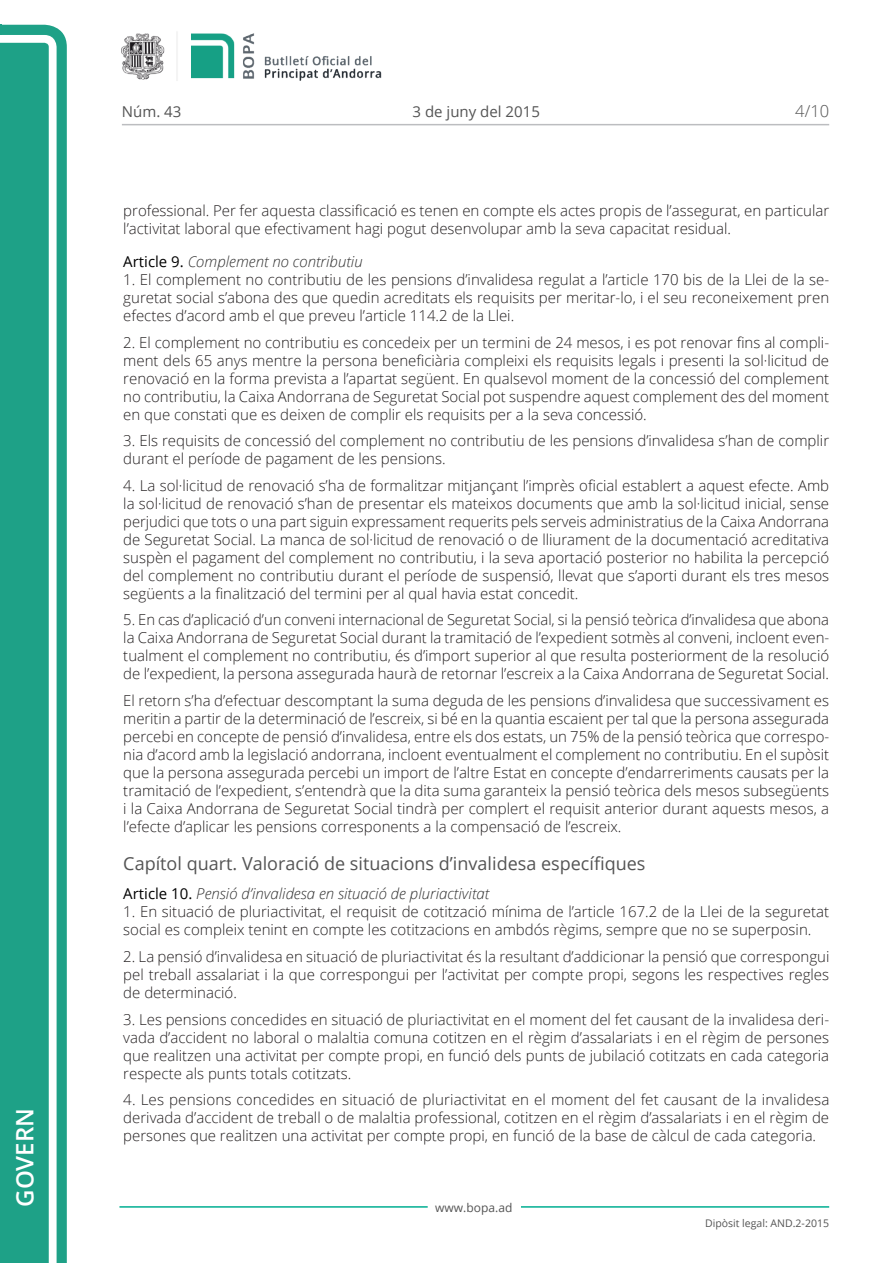
<style>
.page{position:relative;width:893px;height:1263px;background:#fff}
.page>*{position:absolute;margin:0;border:0;box-sizing:border-box;transform-origin:0 0}
.t1{font:600 24px "Open Sans";color:#fff}
.Titol_6{font:18px "Open Sans";color:#545454}
.t2{font:300 16.5px "Open Sans";color:#545454}
.Body_text{font:300 15px/18px "Open Sans";color:#231f20;text-align:justify}
.Titol_7-8{font:italic 300 15px "Open Sans";color:#303030}
.Titol_7{font:italic 300 15px "Open Sans";color:#303030}
.t3{font:15px "Open Sans";color:#545454}
.t4{font:12px "Open Sans";color:#545454}
.t5{font:10.5px "Open Sans";color:#545454}
.s1{font-weight:400;font-style:normal;color:#000}
</style>
<div class="page">
<svg style="left:0;top:25px;width:67px;height:1238px;fill:#1ea187"></svg>
<div style="left:0;top:43px;width:49px;height:1220px;background:#1ea187"></div>
<img style="left:122px;top:32px;width:260px;height:49px">
<hr style="left:119px;top:1206px;width:309px;height:2px;background:#00ae91">
<hr style="left:521px;top:1206px;width:308px;height:2px;background:#00ae91">
<hr style="left:122px;top:124px;width:707px;height:1px;background:#bcbdc0">
<h1 class="t1" style="left:8px;top:1207px;width:100px;rotate:-90deg">Govern</h1>
<p class="t3" style="left:122px;top:102px;width:61px">Núm. 43</p>
<p class="t3" style="left:413px;top:102px;width:129px">3 de juny del 2015</p>
<p class="t2" style="left:795px;top:100px;width:35px">4/10</p>
<p class="Body_text" style="left:123px;top:201px;width:707px">professional. Per fer aquesta classificació es tenen en compte els actes propis de l’assegurat, en particular l’activitat laboral que efectivament hagi pogut desenvolupar amb la seva capacitat residual.</p>
<p class="Titol_7" style="left:123px;top:252px;width:241px"><span class="s1">Article 9.</span> Complement no contributiu</p>
<p class="Body_text" style="left:123px;top:270px;width:707px">1. El complement no contributiu de les pensions d’invalidesa regulat a l’article 170 bis de la Llei de la se&shy;guretat social s’abona des que quedin acreditats els requisits per meritar-lo, i el seu reconeixement pren efectes d’acord amb el que preveu l’article 114.2 de la Llei.</p>
<p class="Body_text" style="left:123px;top:333px;width:707px">2. El complement no contributiu es concedeix per un termini de 24 mesos, i es pot renovar fins al compli&shy;ment dels 65 anys mentre la persona beneficiària compleixi els requisits legals i presenti la sol·licitud de renovació en la forma prevista a l’apartat següent. En qualsevol moment de la concessió del complement no contributiu, la Caixa Andorrana de Seguretat Social pot suspendre aquest complement des del moment en que constati que es deixen de complir els requisits per a la seva concessió.</p>
<p class="Body_text" style="left:123px;top:431px;width:707px">3. Els requisits de concessió del complement no contributiu de les pensions d’invalidesa s’han de complir durant el període de pagament de les pensions.</p>
<p class="Body_text" style="left:123px;top:476px;width:707px">4. La sol·licitud de renovació s’ha de formalitzar mitjançant l’imprès oficial establert a aquest efecte. Amb la sol·licitud de renovació s’han de presentar els mateixos documents que amb la sol·licitud inicial, sense perjudici que tots o una part siguin expressament requerits pels serveis administratius de la Caixa Andorrana de Seguretat Social. La manca de sol·licitud de renovació o de lliurament de la documentació acreditativa suspèn el pagament del complement no contributiu, i la seva aportació posterior no habilita la percepció del complement no contributiu durant el període de suspensió, llevat que s’aporti durant els tres mesos següents a la finalització del termini per al qual havia estat concedit.</p>
<p class="Body_text" style="left:123px;top:611px;width:707px">5. En cas d’aplicació d’un conveni internacional de Seguretat Social, si la pensió teòrica d’invalidesa que abona la Caixa Andorrana de Seguretat Social durant la tramitació de l’expedient sotmès al conveni, incloent even&shy;tualment el complement no contributiu, és d’import superior al que resulta posteriorment de la resolució de l’expedient, la persona assegurada haurà de retornar l’escreix a la Caixa Andorrana de Seguretat Social.</p>
<p class="Body_text" style="left:123px;top:691px;width:707px">El retorn s’ha d’efectuar descomptant la suma deguda de les pensions d’invalidesa que successivament es meritin a partir de la determinació de l’escreix, si bé en la quantia escaient per tal que la persona assegurada percebi en concepte de pensió d’invalidesa, entre els dos estats, un 75% de la pensió teòrica que correspo&shy;nia d’acord amb la legislació andorrana, incloent eventualment el complement no contributiu. En el supòsit que la persona assegurada percebi un import de l’altre Estat en concepte d’endarreriments causats per la tramitació de l’expedient, s’entendrà que la dita suma garanteix la pensió teòrica dels mesos subsegüents i la Caixa Andorrana de Seguretat Social tindrà per complert el requisit anterior durant aquests mesos, a l’efecte d’aplicar les pensions corresponents a la compensació de l’escreix.</p>
<p class="Titol_6" style="left:123px;top:851px;width:524px">Capítol quart. Valoració de situacions d’invalidesa específiques</p>
<p class="Titol_7-8" style="left:123px;top:884px;width:367px"><span class="s1">Article 10.</span> Pensió d’invalidesa en situació de pluriactivitat</p>
<p class="Body_text" style="left:123px;top:903px;width:707px">1. En situació de pluriactivitat, el requisit de cotització mínima de l’article 167.2 de la Llei de la seguretat social es compleix tenint en compte les cotitzacions en ambdós règims, sempre que no se superposin.</p>
<p class="Body_text" style="left:123px;top:947px;width:708px">2. La pensió d’invalidesa en situació de pluriactivitat és la resultant d’addicionar la pensió que correspongui pel treball assalariat i la que correspongui per l’activitat per compte propi, segons les respectives regles de determinació.</p>
<p class="Body_text" style="left:123px;top:1010px;width:707px">3. Les pensions concedides en situació de pluriactivitat en el moment del fet causant de la invalidesa deri&shy;vada d’accident no laboral o malaltia comuna cotitzen en el règim d’assalariats i en el règim de persones que realitzen una activitat per compte propi, en funció dels punts de jubilació cotitzats en cada categoria respecte als punts totals cotitzats.</p>
<p class="Body_text" style="left:123px;top:1090px;width:707px">4. Les pensions concedides en situació de pluriactivitat en el moment del fet causant de la invalidesa derivada d’accident de treball o de malaltia professional, cotitzen en el règim d’assalariats i en el règim de persones que realitzen una activitat per compte propi, en funció de la base de càlcul de cada categoria.</p>
<p class="t4" style="left:435px;top:1199px;width:79px">www.bopa.ad</p>
<p class="t5" style="left:705px;top:1216px;width:125px">Dipòsit legal: AND.2-2015</p>
</div>
